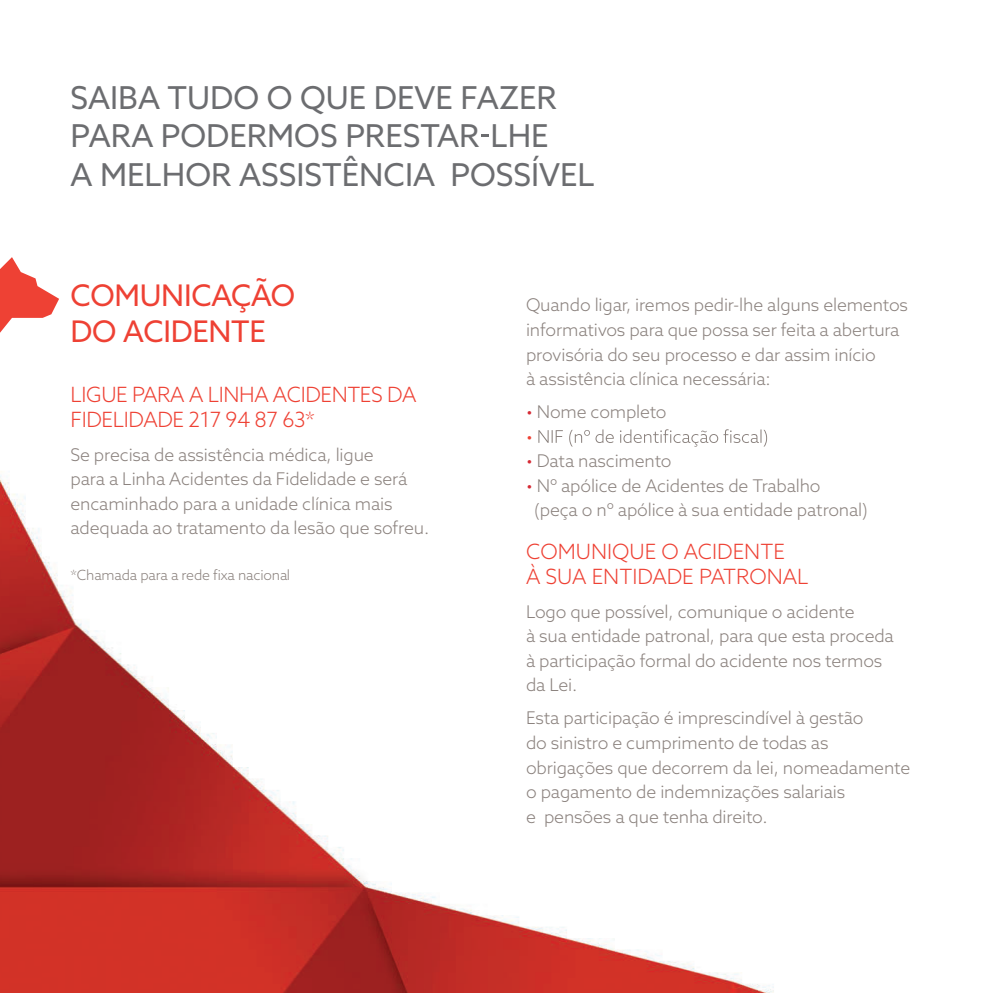
<style>
.page{position:relative;width:993px;height:993px;background:#fff}
.page>*{position:absolute;margin:0;border:0;box-sizing:border-box;transform-origin:0 0}
.t1{font:31.5px/38.5px "Azo Sans";color:#6c6d70}
.t2{font:29.75px/35.7px "Azo Sans";letter-spacing:-.01em;color:#ee4134}
.t3{font:300 21px/25.2px "Azo Sans";letter-spacing:-.02em;color:#ee4134}
.t4{font:300 21px/25.2px "Azo Sans";color:#ee4134}
.t5{font:300 17.5px/24.5px "Azo Sans";letter-spacing:-.01em;color:#8a817d}
.t6{font:300 14px "Azo Sans";letter-spacing:-.01em;color:#8a817d}
.s1{color:#d62a35}
.s2{color:#ee4134}
</style>
<div class="page">
<img style="left:0;top:332px;width:774px;height:660px">
<svg style="left:0;top:257px;width:59px;height:75px"></svg>
<svg style="left:538px;top:429px;width:228px;height:17px"></svg>
<svg style="left:481px;top:134px;width:7px;height:3px"></svg>
<h1 class="t1" style="left:70px;top:78px;width:525px">SAIBA TUDO O QUE DEVE FAZER<br>PARA PODERMOS PRESTAR LHE<br>A MELHOR ASSISTÊNCIA POSSÍVEL</h1>
<h2 class="t2" style="left:70px;top:277px;width:226px">COMUNICAÇÃO<br>DO ACIDENTE</h2>
<p class="t3" style="left:70px;top:381px;width:347px">LIGUE PARA A LINHA ACIDENTES DA<br>FIDELIDADE 217 94 87 63*</p>
<p class="t5" style="left:70px;top:442px;width:360px">Se precisa de assistência médica, ligue<br>para a Linha Acidentes da Fidelidade e será encaminhado para a unidade clínica mais adequada ao tratamento da lesão que sofreu.</p>
<p class="t6" style="left:70px;top:565px;width:221px">*Chamada para a rede fixa nacional</p>
<p class="t5" style="left:526px;top:293px;width:383px">Quando ligar, iremos pedir-lhe alguns elementos informativos para que possa ser feita a abertura provisória do seu processo e dar assim início<br>à assistência clínica necessária:</p>
<p class="t5" style="left:526px;top:399px;width:142px"><span class="s1">•</span> Nome completo <span class="s2">•</span></p>
<p class="t5" style="left:526px;top:448px;width:147px"><span class="s1">•</span> Data nascimento</p>
<p class="t5" style="left:534px;top:473px;width:335px;text-indent:-8px"><span class="s1">•</span> Nº apólice de Acidentes de Trabalho (peça o nº apólice à sua entidade patronal)</p>
<p class="t4" style="left:526px;top:538px;width:284px">COMUNIQUE O ACIDENTE<br>À SUA ENTIDADE PATRONAL</p>
<p class="t5" style="left:526px;top:598px;width:369px">Logo que possível, comunique o acidente<br>à sua entidade patronal, para que esta proceda à participação formal do acidente nos termos da Lei.</p>
<p class="t5" style="left:526px;top:705px;width:385px">Esta participação é imprescindível à gestão<br>do sinistro e cumprimento de todas as obrigações que decorrem da lei, nomeadamente o pagamento de indemnizações salariais<br>e pensões a que tenha direito.</p>
</div>
